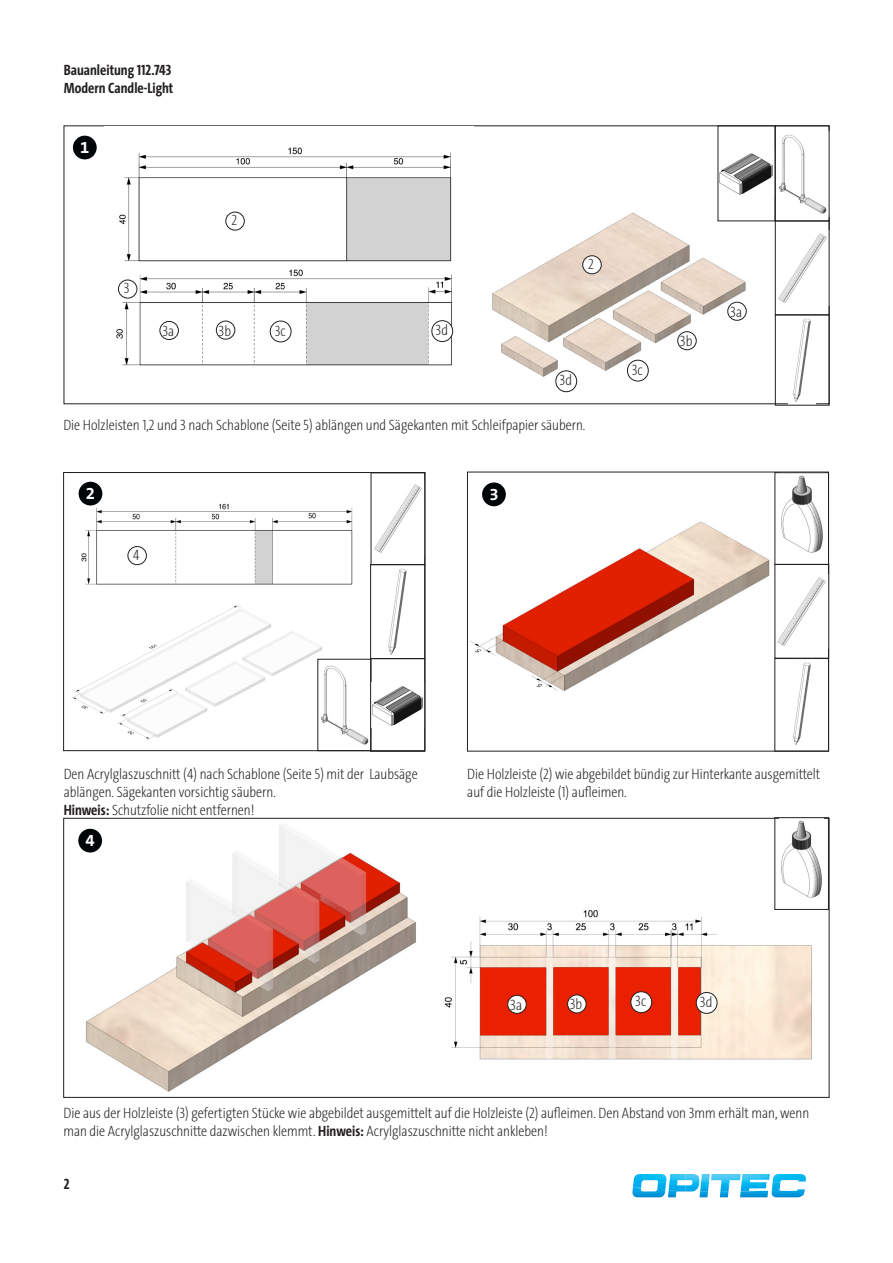
<style>
.page{position:relative;width:893px;height:1263px;background:#fff}
.page>*{position:absolute;margin:0;border:0;box-sizing:border-box;transform-origin:0 0}
.t1{font:700 16.8px "The Sans B W7";color:#fff}
.Anleitung-Info{font:200 15px/18px "The Sans Cd LF2";color:#231f20}
.Beschreibung_3mm_Einzug{font:200 15px/18px "The Sans Cd LF2";color:#231f20}
.Beschreibung_linksbündig{font:700 15px "The Sans Cd LF7";color:#231f20}
.s1{font-family:"The Sans Cd LF7";font-weight:700}
</style>
<div class="page">
<svg style="left:632px;top:1174px;width:174px;height:24px"></svg>
<img style="left:444px;top:889px;width:368px;height:171px">
<img style="left:71px;top:604px;width:263px;height:143px">
<img style="left:81px;top:503px;width:272px;height:82px">
<img style="left:492px;top:200px;width:266px;height:189px">
<div style="left:72px;top:135px;width:26px;height:25px;background:#000507;border-radius:50%"></div>
<div style="left:71px;top:134px;width:27px;height:27px;border:2px solid #fff;border-radius:50%"></div>
<img style="left:779px;top:134px;width:48px;height:80px">
<div style="left:775px;top:126px;width:54px;height:95px;border:1px solid #231f20"></div>
<img style="left:793px;top:318px;width:18px;height:84px">
<div style="left:775px;top:315px;width:54px;height:90px;border:1px solid #231f20"></div>
<img style="left:778px;top:233px;width:49px;height:70px">
<div style="left:775px;top:221px;width:54px;height:94px;border:1px solid #231f20"></div>
<div style="left:78px;top:481px;width:25px;height:25px;background:#000507;border-radius:50%"></div>
<div style="left:77px;top:480px;width:27px;height:27px;border:2px solid #fff;border-radius:50%"></div>
<img style="left:388px;top:568px;width:19px;height:87px">
<div style="left:370px;top:564px;width:55px;height:95px;border:1px solid #231f20"></div>
<img style="left:374px;top:484px;width:48px;height:69px">
<div style="left:371px;top:473px;width:54px;height:92px;border:1px solid #231f20"></div>
<img style="left:320px;top:663px;width:49px;height:84px">
<div style="left:318px;top:659px;width:53px;height:92px;border:1px solid #231f20"></div>
<img style="left:372px;top:686px;width:51px;height:40px">
<div style="left:370px;top:658px;width:55px;height:93px;border:1px solid #231f20"></div>
<img style="left:470px;top:508px;width:305px;height:196px">
<img style="left:781px;top:475px;width:42px;height:78px">
<div style="left:775px;top:472px;width:54px;height:93px;border:1px solid #231f20"></div>
<img style="left:86px;top:823px;width:330px;height:269px">
<img style="left:116px;top:147px;width:338px;height:219px">
<img style="left:720px;top:153px;width:53px;height:42px">
<div style="left:583px;top:256px;width:18px;height:18px;background:#fff;border-radius:50%"></div>
<div style="left:583px;top:256px;width:18px;height:18px;border:1px solid #231f20;border-radius:50%"></div>
<img style="left:777px;top:577px;width:49px;height:69px">
<div style="left:775px;top:564px;width:54px;height:94px;border:1px solid #231f20"></div>
<img style="left:793px;top:662px;width:18px;height:83px">
<div style="left:775px;top:658px;width:54px;height:93px;border:1px solid #231f20"></div>
<img style="left:779px;top:820px;width:43px;height:80px">
<div style="left:775px;top:817px;width:54px;height:93px;border:1px solid #231f20"></div>
<div style="left:508px;top:995px;width:18px;height:18px;background:#fff;border-radius:50%"></div>
<div style="left:507px;top:995px;width:19px;height:18px;border:1px solid #231f20;border-radius:50%"></div>
<div style="left:128px;top:546px;width:19px;height:19px;border:1px solid #231f20;border-radius:50%"></div>
<div style="left:481px;top:482px;width:26px;height:25px;background:#000507;border-radius:50%"></div>
<div style="left:480px;top:481px;width:28px;height:27px;border:2px solid #fff;border-radius:50%"></div>
<div style="left:77px;top:828px;width:26px;height:25px;background:#000507;border-radius:50%"></div>
<div style="left:77px;top:827px;width:27px;height:27px;border:2px solid #fff;border-radius:50%"></div>
<div style="left:226px;top:212px;width:18px;height:18px;border:1px solid #231f20;border-radius:50%"></div>
<div style="left:118px;top:280px;width:19px;height:18px;border:1px solid #231f20;border-radius:50%"></div>
<div style="left:160px;top:321px;width:19px;height:19px;border:1px solid #231f20;border-radius:50%"></div>
<div style="left:216px;top:321px;width:19px;height:18px;border:1px solid #231f20;border-radius:50%"></div>
<div style="left:270px;top:321px;width:21px;height:21px;border:1px solid #231f20;border-radius:50%"></div>
<div style="left:432px;top:321px;width:21px;height:21px;background:#fff;border-radius:50%"></div>
<div style="left:432px;top:320px;width:21px;height:22px;border:1px solid #231f20;border-radius:50%"></div>
<div style="left:556px;top:371px;width:21px;height:21px;background:#fff;border-radius:50%"></div>
<div style="left:556px;top:371px;width:21px;height:21px;border:1px solid #231f20;border-radius:50%"></div>
<div style="left:627px;top:360px;width:21px;height:21px;border:1px solid #231f20;border-radius:50%"></div>
<div style="left:677px;top:331px;width:19px;height:19px;border:1px solid #231f20;border-radius:50%"></div>
<div style="left:728px;top:302px;width:18px;height:18px;border:1px solid #231f20;border-radius:50%"></div>
<div style="left:568px;top:995px;width:18px;height:18px;background:#fff;border-radius:50%"></div>
<div style="left:567px;top:995px;width:19px;height:18px;border:1px solid #231f20;border-radius:50%"></div>
<div style="left:631px;top:992px;width:21px;height:20px;background:#fff;border-radius:50%"></div>
<div style="left:631px;top:991px;width:21px;height:22px;border:1px solid #231f20;border-radius:50%"></div>
<div style="left:696px;top:992px;width:21px;height:21px;background:#fff;border-radius:50%"></div>
<div style="left:696px;top:992px;width:21px;height:21px;border:1px solid #231f20;border-radius:50%"></div>
<p class="Beschreibung_linksbündig" style="left:64px;top:60px;width:109px">Bauanleitung 112.743</p>
<p class="Beschreibung_linksbündig" style="left:64px;top:78px;width:111px">Modern Candle-Light</p>
<p class="t1" style="left:80px;top:137px;width:11px">1</p>
<p class="Anleitung-Info" style="left:124px;top:278px;width:7px">3</p>
<p class="Anleitung-Info" style="left:231px;top:210px;width:7px">2</p>
<p class="Anleitung-Info" style="left:162px;top:321px;width:13px">3a</p>
<p class="Anleitung-Info" style="left:219px;top:321px;width:14px">3b</p>
<p class="Anleitung-Info" style="left:275px;top:321px;width:13px">3c</p>
<p class="Anleitung-Info" style="left:436px;top:321px;width:14px">3d</p>
<p class="Anleitung-Info" style="left:588px;top:254px;width:7px">2</p>
<p class="Anleitung-Info" style="left:559px;top:371px;width:14px">3d</p>
<p class="Beschreibung_3mm_Einzug" style="left:63px;top:415px;width:523px">Die Holzleisten 1,2 und 3 nach Schablone (Seite 5) ablängen und Sägekanten mit Schleifpapier säubern.</p>
<p class="t1" style="left:86px;top:483px;width:11px">2</p>
<p class="Anleitung-Info" style="left:133px;top:545px;width:8px">4</p>
<p class="t1" style="left:489px;top:483px;width:11px">3</p>
<p class="Anleitung-Info" style="left:632px;top:360px;width:13px">3c</p>
<p class="Anleitung-Info" style="left:680px;top:332px;width:14px">3b</p>
<p class="Anleitung-Info" style="left:730px;top:302px;width:13px">3a</p>
<p class="Beschreibung_3mm_Einzug" style="left:64px;top:764px;width:355px">Den Acrylglaszuschnitt (4) nach Schablone (Seite 5) mit der Laubsäge ablängen. Sägekanten vorsichtig säubern.</p>
<p class="Beschreibung_3mm_Einzug" style="left:64px;top:800px;width:192px"><span class="s1">Hinweis:</span> Schutzfolie nicht entfernen!</p>
<p class="t1" style="left:86px;top:830px;width:11px">4</p>
<p class="Anleitung-Info" style="left:467px;top:765px;width:355px">Die Holzleiste (2) wie abgebildet bündig zur Hinterkante ausgemittelt auf die Holzleiste (1) aufleimen.</p>
<p class="Anleitung-Info" style="left:510px;top:995px;width:13px">3a</p>
<p class="Anleitung-Info" style="left:570px;top:995px;width:14px">3b</p>
<p class="Anleitung-Info" style="left:635px;top:992px;width:13px">3c</p>
<p class="Anleitung-Info" style="left:700px;top:992px;width:14px">3d</p>
<p class="Anleitung-Info" style="left:63px;top:1104px;width:747px">Die aus der Holzleiste (3) gefertigten Stücke wie abgebildet ausgemittelt auf die Holzleiste (2) aufleimen. Den Abstand von 3mm erhält man, wenn man die Acrylglaszuschnitte dazwischen klemmt. <span class="s1">Hinweis:</span> Acrylglaszuschnitte nicht ankleben!</p>
<p class="Beschreibung_linksbündig" style="left:64px;top:1174px;width:7px">2</p>
</div>
